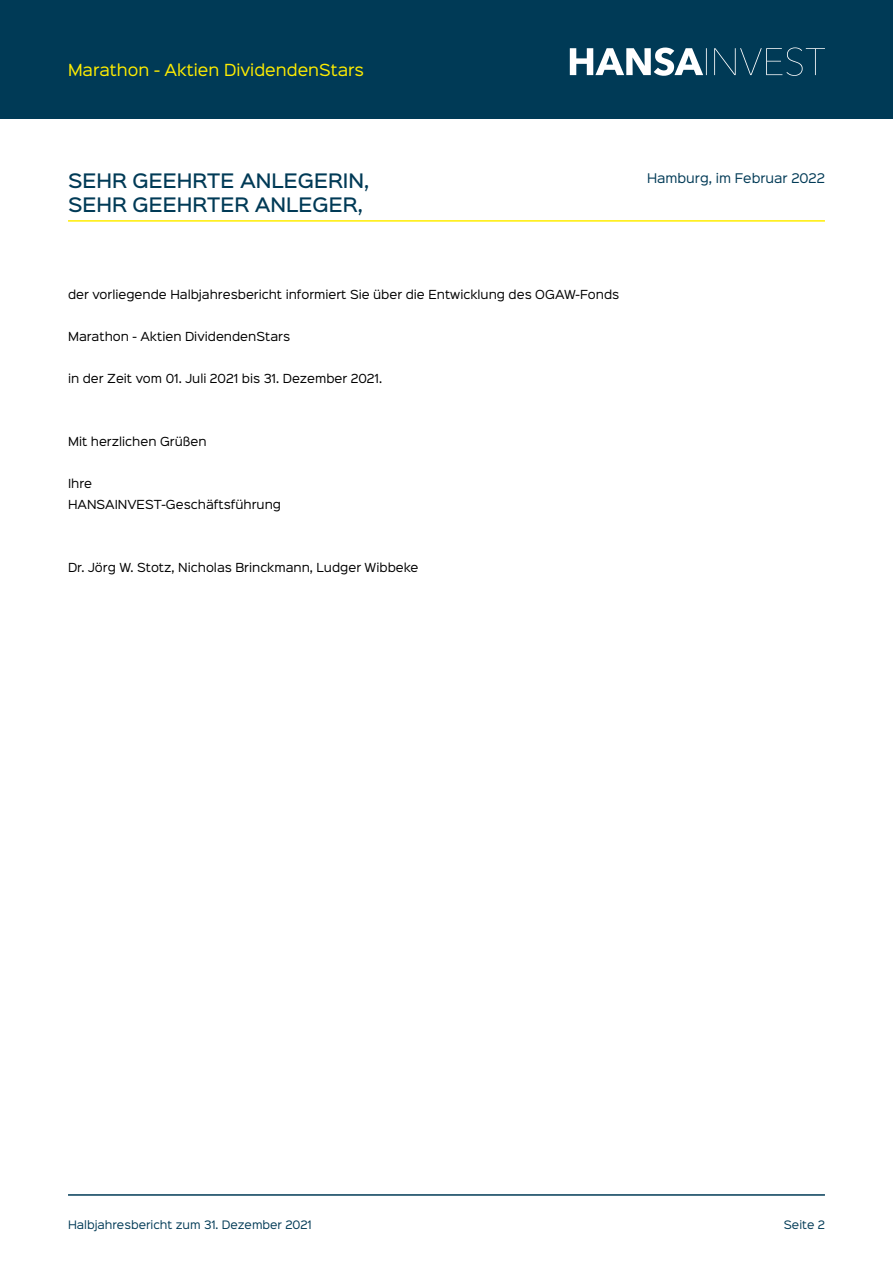
<style>
.page{position:relative;width:893px;height:1263px;background:#fff}
.page>*{position:absolute;margin:0;border:0;box-sizing:border-box;transform-origin:0 0}
.t1{font:500 18px/24px "Sinkin Sans 500";color:#003a56}
.t2{font:15px "Sinkin Sans 400";color:#ffed00}
.t3{font:12px "Sinkin Sans 400";color:#003a56}
.t4{font:11.25px/21px "Sinkin Sans 400";color:#000}
.t5{font:10.5px "Sinkin Sans 400";color:#003a56}
</style>
<div class="page">
<div style="left:0;top:0;width:893px;height:119px;background:#003a56"></div>
<svg style="left:570px;top:47px;width:255px;height:29px"></svg>
<hr style="left:68px;top:1194px;width:757px;height:2px;background:#003a56">
<hr style="left:68px;top:220px;width:757px;height:2px;background:#ffed00">
<h2 class="t2" style="left:68px;top:57px;width:298px">Marathon - Aktien DividendenStars</h2>
<h1 class="t1" style="left:68px;top:167px;width:303px">SEHR GEEHRTE ANLEGERIN,<br>SEHR GEEHRTER ANLEGER,</h1>
<p class="t3" style="left:647px;top:168px;width:179px">Hamburg, im Februar 2022</p>
<p class="t4" style="left:68px;top:283px;width:553px">der vorliegende Halbjahresbericht informiert Sie über die Entwicklung des OGAW-Fonds</p>
<p class="t4" style="left:68px;top:325px;width:224px">Marathon - Aktien DividendenStars</p>
<p class="t4" style="left:68px;top:367px;width:316px">in der Zeit vom 01. Juli 2021 bis 31. Dezember 2021.</p>
<p class="t4" style="left:68px;top:430px;width:140px">Mit herzlichen Grüßen</p>
<p class="t4" style="left:68px;top:472px;width:215px">Ihre<br>HANSAINVEST-Geschäftsführung</p>
<p class="t4" style="left:68px;top:556px;width:352px">Dr. Jörg W. Stotz, Nicholas Brinckmann, Ludger Wibbeke</p>
<p class="t5" style="left:68px;top:1216px;width:245px">Halbjahresbericht zum 31. Dezember 2021</p>
<p class="t5" style="left:784px;top:1216px;width:43px">Seite 2</p>
</div>
